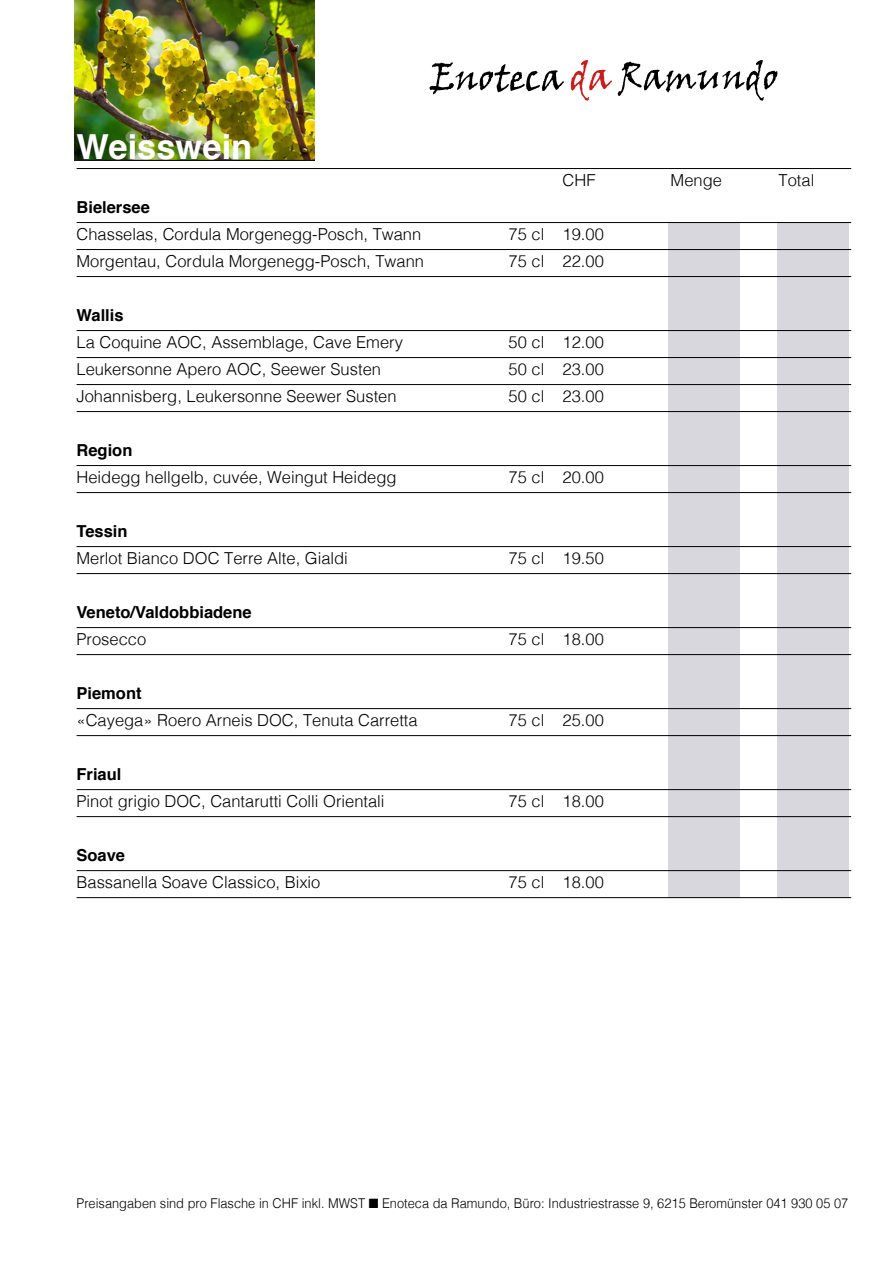
<style>
.page{position:relative;width:893px;height:1263px;background:#fff}
.page>*{position:absolute;margin:0;border:0;box-sizing:border-box;transform-origin:0 0}
.t1{font:700 34.5px "Helvetica";color:#fff}
.t2{font:300 16.5px "Helvetica";color:#000}
.t3{font:700 16.5px "Helvetica";color:#000}
.t4{font:300 13.5px "Helvetica";color:#000;scale:.95 1}
</style>
<div class="page">
<div style="left:668px;top:222px;width:72px;height:675px;background:#d7d7dd"></div>
<div style="left:777px;top:222px;width:71px;height:675px;background:#d7d7dd"></div>
<svg style="left:429px;top:62px;width:135px;height:32px"></svg>
<svg style="left:571px;top:60px;width:41px;height:41px"></svg>
<svg style="left:618px;top:60px;width:159px;height:41px"></svg>
<img style="left:74px;top:0;width:240px;height:161px">
<hr style="left:77px;top:168px;width:774px;height:1px;background:#000">
<hr style="left:77px;top:222px;width:774px;height:1px;background:#000">
<hr style="left:77px;top:249px;width:774px;height:1px;background:#000">
<hr style="left:77px;top:276px;width:774px;height:1px;background:#000">
<hr style="left:77px;top:330px;width:774px;height:1px;background:#000">
<hr style="left:77px;top:357px;width:774px;height:1px;background:#000">
<hr style="left:77px;top:384px;width:774px;height:1px;background:#000">
<hr style="left:77px;top:411px;width:774px;height:1px;background:#000">
<hr style="left:77px;top:465px;width:774px;height:1px;background:#000">
<hr style="left:77px;top:492px;width:774px;height:1px;background:#000">
<hr style="left:77px;top:546px;width:774px;height:1px;background:#000">
<hr style="left:77px;top:573px;width:774px;height:1px;background:#000">
<hr style="left:77px;top:627px;width:774px;height:1px;background:#000">
<hr style="left:77px;top:654px;width:774px;height:1px;background:#000">
<hr style="left:77px;top:708px;width:774px;height:1px;background:#000">
<hr style="left:77px;top:735px;width:774px;height:1px;background:#000">
<hr style="left:77px;top:789px;width:774px;height:1px;background:#000">
<hr style="left:77px;top:816px;width:774px;height:1px;background:#000">
<hr style="left:77px;top:870px;width:774px;height:1px;background:#000">
<hr style="left:77px;top:897px;width:774px;height:1px;background:#000">
<h1 class="t1" style="left:77px;top:119px;width:177px">Weisswein</h1>
<p class="t2" style="left:563px;top:166px;width:34px">CHF</p>
<p class="t2" style="left:671px;top:166px;width:53px">Menge</p>
<p class="t2" style="left:779px;top:166px;width:37px">Total</p>
<p class="t3" style="left:77px;top:194px;width:75px">Bielersee</p>
<p class="t2" style="left:77px;top:220px;width:346px">Chasselas, Cordula Morgenegg-Posch, Twann</p>
<p class="t2" style="left:509px;top:220px;width:97px">75 cl 19.00</p>
<p class="t2" style="left:77px;top:247px;width:349px">Morgentau, Cordula Morgenegg-Posch, Twann</p>
<p class="t2" style="left:509px;top:247px;width:97px">75 cl 22.00</p>
<p class="t3" style="left:77px;top:302px;width:49px">Wallis</p>
<p class="t2" style="left:77px;top:328px;width:328px">La Coquine AOC, Assemblage, Cave Emery</p>
<p class="t2" style="left:509px;top:328px;width:97px">50 cl 12.00</p>
<p class="t2" style="left:77px;top:355px;width:306px">Leukersonne Apero AOC, Seewer Susten</p>
<p class="t2" style="left:509px;top:355px;width:97px">50 cl 23.00</p>
<p class="t2" style="left:77px;top:382px;width:322px">Johannisberg, Leukersonne Seewer Susten</p>
<p class="t2" style="left:509px;top:382px;width:97px">50 cl 23.00</p>
<p class="t3" style="left:77px;top:437px;width:57px">Region</p>
<p class="t2" style="left:77px;top:463px;width:322px">Heidegg hellgelb, cuvée, Weingut Heidegg</p>
<p class="t2" style="left:509px;top:463px;width:97px">75 cl 20.00</p>
<p class="t3" style="left:77px;top:518px;width:53px">Tessin</p>
<p class="t2" style="left:77px;top:544px;width:273px">Merlot Bianco DOC Terre Alte, Gialdi</p>
<p class="t2" style="left:509px;top:544px;width:97px">75 cl 19.50</p>
<p class="t3" style="left:77px;top:599px;width:177px">Veneto/Valdobbiadene</p>
<p class="t2" style="left:77px;top:625px;width:71px">Prosecco</p>
<p class="t2" style="left:509px;top:625px;width:97px">75 cl 18.00</p>
<p class="t3" style="left:77px;top:680px;width:67px">Piemont</p>
<p class="t2" style="left:77px;top:706px;width:343px">«Cayega» Roero Arneis DOC, Tenuta Carretta</p>
<p class="t2" style="left:509px;top:706px;width:97px">75 cl 25.00</p>
<p class="t3" style="left:77px;top:761px;width:46px">Friaul</p>
<p class="t2" style="left:77px;top:787px;width:310px">Pinot grigio DOC, Cantarutti Colli Orientali</p>
<p class="t2" style="left:509px;top:787px;width:97px">75 cl 18.00</p>
<p class="t3" style="left:77px;top:842px;width:50px">Soave</p>
<p class="t2" style="left:77px;top:868px;width:245px">Bassanella Soave Classico, Bixio</p>
<p class="t2" style="left:509px;top:868px;width:97px">75 cl 18.00</p>
<p class="t4" style="left:77px;top:1192px;width:814px">Preisangaben sind pro Flasche in CHF inkl. MWST ■ Enoteca da Ramundo, Büro: Industriestrasse 9, 6215 Beromünster 041 930 05 07</p>
</div>
